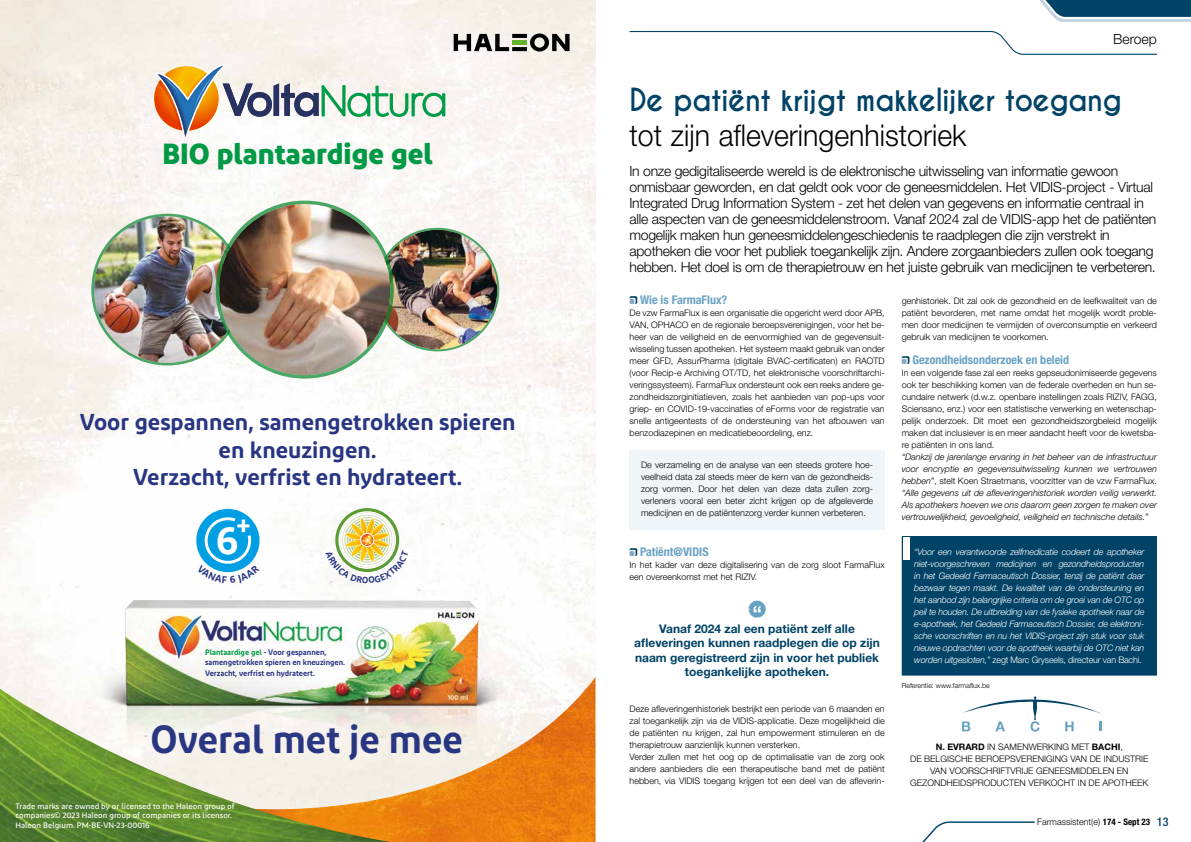
<style>
.page{position:relative;width:1191px;height:842px;background:#fff}
.page>*{position:absolute;margin:0;border:0;box-sizing:border-box;transform-origin:0 0}
.t1{font:600 39.4px "Diodrum";color:#283583;scale:.96 1}
.t2{font:600 39.1px "Diodrum Voltaren";color:#fff}
.t3{font:700 30px "Caviar Dreams";letter-spacing:-.02em;color:#004366;scale:.95 1}
.t4{font:300 30px "Helvetica Neue LT Std";color:#000;scale:.95 1}
.t5{font:700 29.1px "Diodrum";color:#009a46}
.t6{font:600 26.1px "Diodrum Voltaren";color:#fff}
.t7{font:600 23px/27.6px "Diodrum";color:#283583;text-align:center}
.t8{font:300 14px/16px "Helvetica Neue LT Std";letter-spacing:-.02em;color:#000}
.t9{font:700 12px/14.5px "Helvetica Neue LT Std";color:#004366;text-align:center}
.t10{font:700 condensed 12px "Helvetica Neue LT Std";color:#68a2c2}
.t11{font:500 condensed 12px "Helvetica Neue LT Std";color:#004366}
.t12{font:300 9px/12px "Helvetica Neue LT Std";color:#000;text-align:justify}
.t13{font:italic 300 9px/12px "Helvetica Neue LT Std";letter-spacing:-.02em;color:#fff;text-align:justify}
.t14{font:italic 300 9px/12px "Helvetica Neue LT Std";color:#000;text-align:justify}
.t15{font:500 8px/9.6px "Diodrum";color:#fff}
.t16{font:600 8px/10.6px "Diodrum";color:#283583;scale:.96 1}
.t17{font:300 7px "Helvetica Neue LT Std";color:#000}
.s1{color:#009a46}
.s2{font-style:normal}
.s3{font-weight:700}
.s4{font-weight:700;font-stretch:condensed}
</style>
<div class="page">
<svg style="left:629px;top:31px;width:528px;height:24px"></svg>
<svg style="left:1039px;top:0;width:152px;height:22px"></svg>
<svg style="left:922px;top:821px;width:113px;height:21px"></svg>
<svg style="left:962px;top:696px;width:140px;height:36px"></svg>
<svg style="left:629px;top:296px;width:8px;height:8px"></svg>
<div style="left:629px;top:450px;width:255px;height:80px;background:#f0f5fa"></div>
<svg style="left:629px;top:548px;width:8px;height:8px"></svg>
<svg style="left:748px;top:600px;width:18px;height:18px"></svg>
<svg style="left:901px;top:356px;width:8px;height:8px"></svg>
<div style="left:902px;top:537px;width:254px;height:138px;background:#004366"></div>
<div style="left:901px;top:536px;width:256px;height:140px;border:1px solid #004366"></div>
<div style="left:903px;top:537px;width:6px;height:23px;background:#fff"></div>
<img style="left:0;top:0;width:595px;height:689px">
<img style="left:390px;top:677px;width:205px;height:165px">
<img style="left:0;top:689px;width:390px;height:153px">
<div style="left:196px;top:509px;width:63px;height:63px;background:#009fe3;border-radius:50%"></div>
<svg style="left:150px;top:62px;width:295px;height:78px"></svg>
<svg style="left:454px;top:33px;width:115px;height:19px;background:#84847c"></svg>
<img style="left:94px;top:552px;width:415px;height:219px">
<img style="left:91px;top:201px;width:408px;height:178px">
<svg style="left:325px;top:501px;width:84px;height:82px"></svg>
<svg style="left:197px;top:516px;width:62px;height:67px"></svg>
<h3 class="t5" style="left:163px;top:135px;width:272px">BIO plantaardige gel</h3>
<h3 class="t7" style="left:80px;top:408px;width:437px">Voor gespannen, samengetrokken spieren en kneuzingen.<br>Verzacht, verfrist en hydrateert.</h3>
<h3 class="t6" style="left:236px;top:508px;width:16px">+</h3>
<h2 class="t2" style="left:216px;top:515px;width:24px">6</h2>
<p class="t16" style="left:205px;top:646px;width:147px"><span class="s1">Plantaardige gel</span> - Voor gespannen, samengetrokken spieren en kneuzingen.<br>Verzacht, verfrist en hydrateert.</p>
<h1 class="t1" style="left:150px;top:713px;width:327px">Overal met je mee</h1>
<p class="t15" style="left:15px;top:801px;width:221px">Trade marks are owned by or licensed to the Haleon group of companies© 2023 Haleon group of companies or its licensor.<br>Haleon Belgium. PM-BE-VN-23-00016</p>
<h3 class="t8" style="left:1113px;top:31px;width:45px">Beroep</h3>
<h3 class="t3" style="left:629px;top:82px;width:520px">De patiënt krijgt makkelijker toegang</h3>
<h3 class="t4" style="left:629px;top:117px;width:356px">tot zijn afleveringenhistoriek</h3>
<p class="t8" style="left:629px;top:162px;width:528px">In onze gedigitaliseerde wereld is de elektronische uitwisseling van informatie gewoon onmisbaar geworden, en dat geldt ook voor de geneesmiddelen. Het VIDIS-project - Virtual Integrated Drug Information System - zet het delen van gegevens en informatie centraal in alle aspecten van de geneesmiddelenstroom. Vanaf 2024 zal de VIDIS-app het de patiënten mogelijk maken hun geneesmiddelengeschiedenis te raadplegen die zijn verstrekt in apotheken die voor het publiek toegankelijk zijn. Andere zorgaanbieders zullen ook toegang hebben. Het doel is om de therapietrouw en het juiste gebruik van medicijnen te verbeteren.</p>
<h3 class="t10" style="left:640px;top:292px;width:89px">Wie is FarmaFlux?</h3>
<p class="t12" style="left:629px;top:306px;width:257px">De vzw FarmaFlux is een organisatie die opgericht werd door APB, VAN, OPHACO en de regionale beroepsverenigingen, voor het be&shy;heer van de veiligheid en de eenvormighied van de gegevensuit&shy;wisseling tussen apotheken. Het systeem maakt gebruik van onder meer GFD, AssurPharma (digitale BVAC-certificaten) en RAOTD (voor Recip-e Archiving OT/TD, het elektronische voorschriftarchi&shy;veringssysteem). FarmaFlux ondersteunt ook een reeks andere ge&shy;zondheidszorginitiatieven, zoals het aanbieden van pop-ups voor griep- en COVID-19-vaccinaties of eForms voor de registratie van snelle antigeentests of de ondersteuning van het afbouwen van benzodiazepinen en medicatiebeoordeling, enz.</p>
<p class="t12" style="left:641px;top:459px;width:234px">De verzameling en de analyse van een steeds grotere hoe&shy;veelheid data zal steeds meer de kern van de gezondheids&shy;zorg vormen. Door het delen van deze data zullen zorg&shy;verleners vooral een beter zicht krijgen op de afgeleverde medicijnen en de patiëntenzorg verder kunnen verbeteren.</p>
<h3 class="t10" style="left:640px;top:544px;width:70px">Patiënt@VIDIS</h3>
<p class="t12" style="left:629px;top:558px;width:257px">In het kader van deze digitalisering van de zorg sloot FarmaFlux een overeenkomst met het RIZIV.</p>
<h3 class="t9" style="left:634px;top:621px;width:247px">Vanaf 2024 zal een patiënt zelf alle afleveringen kunnen raadplegen die op zijn naam geregistreerd zijn in voor het publiek toegankelijke apotheken.</h3>
<p class="t12" style="left:629px;top:702px;width:257px;text-align:left">Deze afleveringenhistoriek bestrijkt een periode van 6 maanden en zal toegankelijk zijn via de VIDIS-applicatie. Deze mogelijkheid die de patiënten nu krijgen, zal hun empowerment stimuleren en de therapietrouw aanzienlijk kunnen versterken.<br>Verder zullen met het oog op de optimalisatie van de zorg ook andere aanbieders die een therapeutische band met de patiënt hebben, via VIDIS toegang krijgen tot een deel van de afleverin-</p>
<p class="t12" style="left:901px;top:294px;width:257px">genhistoriek. Dit zal ook de gezondheid en de leefkwaliteit van de patiënt bevorderen, met name omdat het mogelijk wordt proble&shy;men door medicijnen te vermijden of overconsumptie en verkeerd gebruik van medicijnen te voorkomen.</p>
<h3 class="t10" style="left:912px;top:352px;width:158px">Gezondheidsonderzoek en beleid</h3>
<p class="t12" style="left:901px;top:366px;width:257px">In een volgende fase zal een reeks gepseudonimiseerde gegevens ook ter beschikking komen van de federale overheden en hun se&shy;cundaire netwerk (d.w.z. openbare instellingen zoals RIZIV, FAGG, Sciensano, enz.) voor een statistische verwerking en wetenschap&shy;pelijk onderzoek. Dit moet een gezondheidszorgbeleid mogelijk maken dat inclusiever is en meer aandacht heeft voor de kwetsba&shy;re patiënten in ons land.</p>
<p class="t14" style="left:901px;top:451px;width:257px">“Dankzij de jarenlange ervaring in het beheer van de infrastructuur voor encryptie en gegevensuitwisseling kunnen we vertrouwen hebben<span class="s2">”, stelt Koen Straetmans, voorzitter van de vzw FarmaFlux. </span>“Alle gegevens uit de afleveringenhistoriek worden veilig verwerkt.<br>Als apothekers hoeven we ons daarom geen zorgen te maken over vertrouwelijkheid, gevoeligheid, veiligheid en technische details.”</p>
<p class="t13" style="left:914px;top:546px;width:232px">“Voor een verantwoorde zelfmedicatie codeert de apotheker niet-voorgeschreven medicijnen en gezondheidsproducten in het Gedeeld Farmaceutisch Dossier, tenzij de patiënt daar bezwaar tegen maakt. De kwaliteit van de ondersteuning en het aanbod zijn belangrijke criteria om de groei van de OTC op peil te houden. De uitbreiding van de fysieke apotheek naar de e-apotheek, het Gedeeld Farmaceutisch Dossier, de elektroni&shy;sche voorschriften en nu het VIDIS-project zijn stuk voor stuk nieuwe opdrachten voor de apotheek waarbij de OTC niet kan worden uitgesloten,” <span class="s2">zegt Marc Gryseels, directeur van Bachi.</span></p>
<p class="t17" style="left:901px;top:681px;width:90px">Referentie: www.farmaflux.be</p>
<p class="t12" style="left:910px;top:740px;width:240px;text-align:center"><span class="s3">N. EVRARD</span> IN SAMENWERKING MET <span class="s3">BACHI</span>,<br>DE BELGISCHE BEROEPSVERENIGING VAN DE INDUSTRIE VAN VOORSCHRIFTVRIJE GENEESMIDDELEN EN GEZONDHEIDSPRODUCTEN VERKOCHT IN DE APOTHEEK</p>
<h3 class="t11" style="left:1156px;top:815px;width:13px">13</h3>
<p class="t12" style="left:1037px;top:816px;width:114px">Farmassistent(e) <span class="s4">174 - Sept 23</span></p>
</div>
